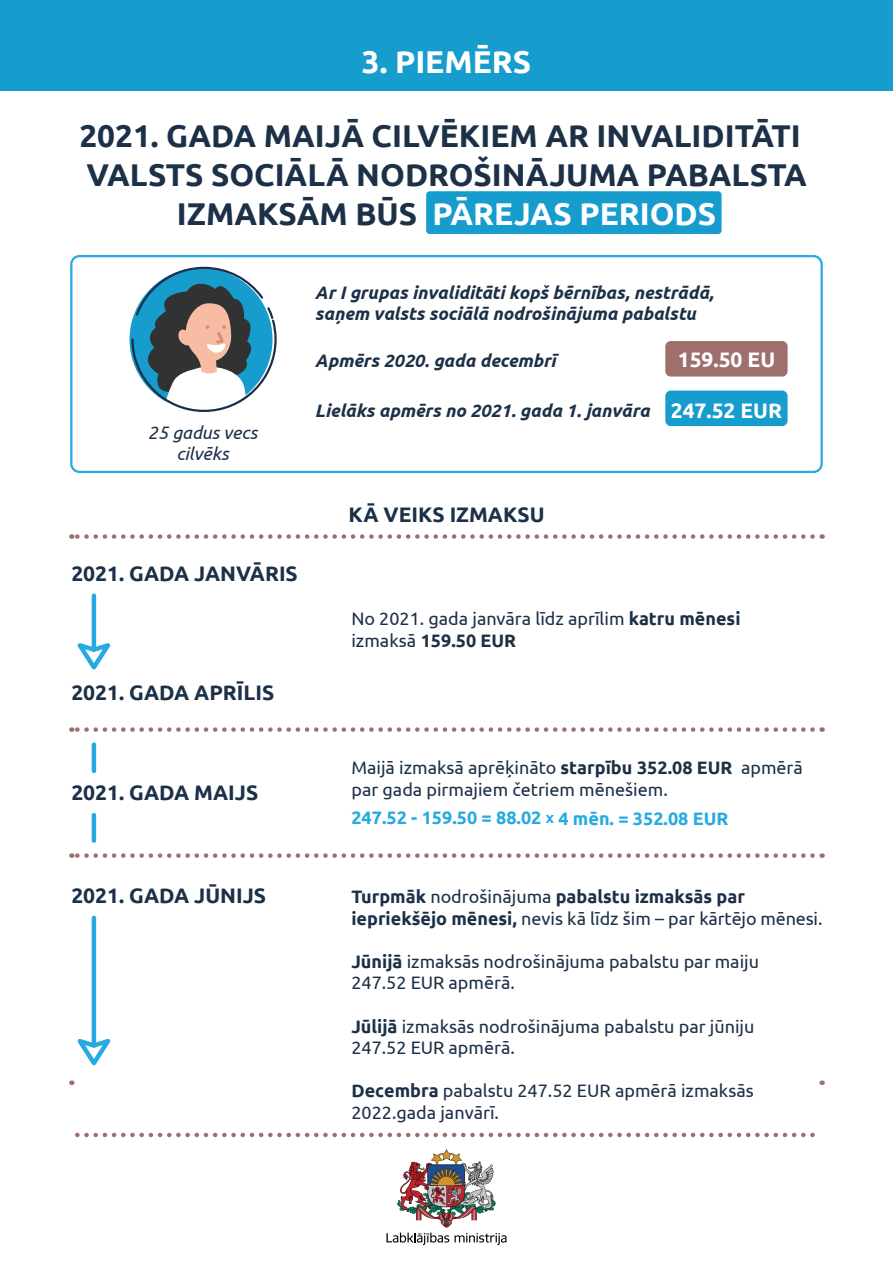
<style>
.page{position:relative;width:893px;height:1263px;background:#fff}
.page>*{position:absolute;margin:0;border:0;box-sizing:border-box;transform-origin:0 0}
.t1{font:700 31.5px/39px "Ubuntu";color:#1c3048;text-align:center}
.t2{font:700 31.5px "Ubuntu";color:#fff}
.t3{font:700 21px "Ubuntu";color:#1c3048}
.t4{font:700 21px "Ubuntu";color:#fff}
.t5{font:18px/21.6px "Ubuntu";color:#1c3048}
.t6{font:italic 700 18px/21.6px "Ubuntu";color:#1c3048}
.t7{font:700 18px "Ubuntu";color:#26aae1}
.t8{font:italic 18px/21.6px "Ubuntu";color:#1c3048;text-align:center}
.s1{color:#fff}
.s2{font-weight:700}
.s3{font-size:15px}
</style>
<div class="page">
<div style="left:70px;top:255px;width:753px;height:218px;border:2px solid #26aae1;border-radius:8px"></div>
<div style="left:0;top:0;width:893px;height:90px;background:#179cce"></div>
<svg style="left:71px;top:534px;width:742px;height:5px"></svg>
<div style="left:426px;top:191px;width:296px;height:43px;background:#179cce;border-radius:4px"></div>
<svg style="left:130px;top:266px;width:147px;height:146px"></svg>
<div style="left:665px;top:391px;width:123px;height:35px;background:#179cce;border-radius:5px"></div>
<div style="left:665px;top:341px;width:123px;height:36px;background:#9e6f6d;border-radius:5px"></div>
<svg style="left:71px;top:727px;width:742px;height:5px"></svg>
<hr style="left:92px;top:596px;width:4px;height:54px;background:#26aae1">
<svg style="left:77px;top:637px;width:34px;height:33px"></svg>
<svg style="left:71px;top:853px;width:742px;height:5px"></svg>
<hr style="left:92px;top:918px;width:4px;height:127px;background:#26aae1">
<svg style="left:77px;top:1033px;width:34px;height:33px"></svg>
<hr style="left:92px;top:815px;width:4px;height:25px;background:#26aae1">
<hr style="left:92px;top:744px;width:4px;height:27px;background:#26aae1">
<img style="left:386px;top:1149px;width:120px;height:96px">
<svg style="left:76px;top:1133px;width:737px;height:4px"></svg>
<h1 class="t2" style="left:362px;top:42px;width:171px">3. PIEMĒRS</h1>
<h1 class="t1" style="left:79px;top:116px;width:729px">2021. GADA MAIJĀ CILVĒKIEM AR INVALIDITĀTI<br>VALSTS SOCIĀLĀ NODROŠINĀJUMA PABALSTA<br>IZMAKSĀM BŪS <span class="s1">PĀREJAS PERIODS</span></h1>
<p class="t8" style="left:148px;top:421px;width:111px">25 gadus vecs cilvēks</p>
<p class="t3" style="left:71px;top:561px;width:228px">2021. GADA JANVĀRIS</p>
<p class="t3" style="left:71px;top:679px;width:204px">2021. GADA APRĪLIS</p>
<p class="t6" style="left:315px;top:281px;width:400px">Ar I grupas invaliditāti kopš bērnības, nestrādā, saņem valsts sociālā nodrošinājuma pabalstu</p>
<p class="t6" style="left:315px;top:350px;width:242px">Apmērs 2020. gada decembrī</p>
<p class="t6" style="left:315px;top:400px;width:336px">Lielāks apmērs no 2021. gada 1. janvāra</p>
<p class="t4" style="left:678px;top:347px;width:99px">159.50 EU</p>
<p class="t4" style="left:671px;top:397px;width:113px">247.52 EUR</p>
<p class="t3" style="left:348px;top:501px;width:198px">KĀ VEIKS IZMAKSU</p>
<p class="t5" style="left:351px;top:607px;width:391px">No 2021. gada janvāra līdz aprīlim <span class="s2">katru mēnesi </span>izmaksā <span class="s2">159.50 EUR</span></p>
<p class="t3" style="left:71px;top:780px;width:188px">2021. GADA MAIJS</p>
<p class="t5" style="left:351px;top:756px;width:453px">Maijā izmaksā aprēķināto <span class="s2">starpību 352.08 EUR</span> apmērā par gada pirmajiem četriem mēnešiem.</p>
<p class="t7" style="left:351px;top:807px;width:378px">247.52 - 159.50 = 88.02 <span class="s3">x</span> 4 mēn. = 352.08 EUR</p>
<p class="t3" style="left:71px;top:883px;width:196px">2021. GADA JŪNIJS</p>
<p class="t5" style="left:351px;top:885px;width:472px"><span class="s2">Turpmāk</span> nodrošinājuma <span class="s2">pabalstu izmaksās par iepriekšējo mēnesi,</span> nevis kā līdz šim – par kārtējo mēnesi.</p>
<p class="t5" style="left:351px;top:950px;width:409px"><span class="s2">Jūnijā</span> izmaksās nodrošinājuma pabalstu par maiju<br>247.52 EUR apmērā.</p>
<p class="t5" style="left:351px;top:1015px;width:405px"><span class="s2">Jūlijā</span> izmaksās nodrošinājuma pabalstu par jūniju<br>247.52 EUR apmērā.</p>
<p class="t5" style="left:351px;top:1079px;width:404px"><span class="s2">Decembra</span> pabalstu 247.52 EUR apmērā izmaksās<br>2022.gada janvārī.</p>
</div>
